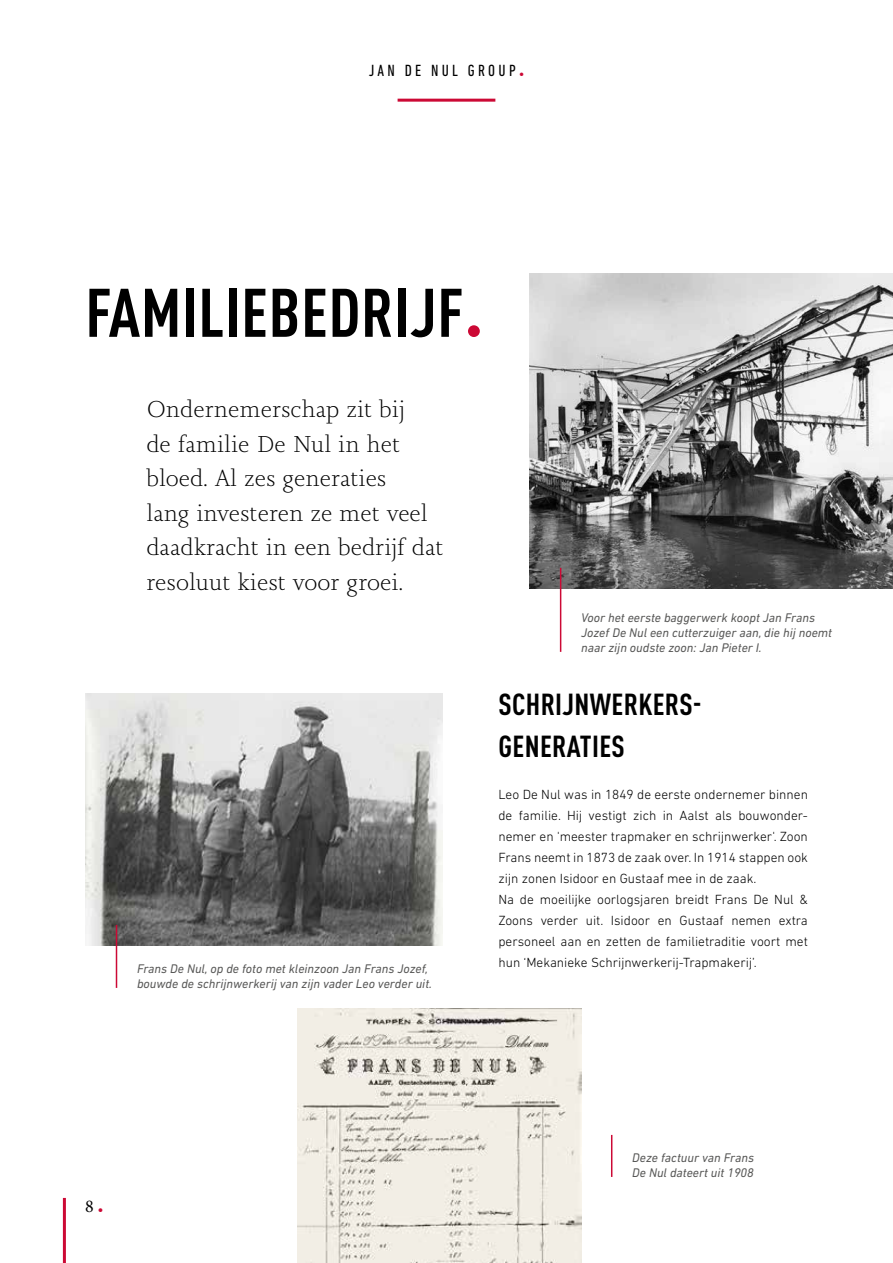
<style>
.page{position:relative;width:893px;height:1263px;background:#fff}
.page>*{position:absolute;margin:0;border:0;box-sizing:border-box;transform-origin:0 0}
.t1{font:700 condensed 67.5px "DIN Pro";letter-spacing:.01em;color:#000}
.t2{font:700 condensed 30px/42px "DIN Pro";letter-spacing:.01em;color:#000}
.t3{font:300 24px/34.5px "Joanna Nova";color:#000}
.t4{font:18px "Minion Pro";color:#000}
.t5{font:condensed 16.5px "DIN Next LT Pro";letter-spacing:.2em;color:#000}
.t6{font:300 13.5px/21px "DIN Next LT Pro";color:#000}
.t7{font:italic 12.75px/15px "DIN Next LT Pro";color:#575756}
.s1{font-family:"DIN Pro";font-weight:900;font-stretch:normal;color:#cc0935}
.s2{font-stretch:normal;color:#cc0935}
.s3{font-family:"DIN Pro";font-weight:900;color:#cc0935}
</style>
<div class="page">
<img style="left:529px;top:274px;width:364px;height:315px">
<img style="left:85px;top:694px;width:358px;height:252px">
<img style="left:297px;top:1009px;width:284px;height:254px">
<hr style="left:560px;top:568px;width:1px;height:84px;background:#cc0935">
<hr style="left:116px;top:925px;width:1px;height:63px;background:#cc0935">
<hr style="left:611px;top:1135px;width:1px;height:42px;background:#cc0935">
<hr style="left:63px;top:1198px;width:3px;height:65px;background:#cc0935">
<hr style="left:398px;top:99px;width:97px;height:3px;background:#cc0935">
<p class="t5" style="left:369px;top:61px;width:157px">JAN DE NUL GROUP<span class="s1">.</span></p>
<h1 class="t1" style="left:85px;top:262px;width:400px">FAMILIEBEDRIJF<span class="s2">.</span></h1>
<h3 class="t3" style="left:146px;top:392px;width:299px">Ondernemerschap zit bij<br>de familie De Nul in het bloed. Al zes generaties<br>lang investeren ze met veel daadkracht in een bedrijf dat resoluut kiest voor groei.</h3>
<p class="t7" style="left:137px;top:961px;width:297px">Frans De Nul, op de foto met kleinzoon Jan Frans Jozef, bouwde de schrijnwerkerij van zijn vader Leo verder uit.</p>
<p class="t7" style="left:581px;top:610px;width:252px">Voor het eerste baggerwerk koopt Jan Frans<br>Jozef De Nul een cutterzuiger aan, die hij noemt naar zijn oudste zoon: Jan Pieter I.</p>
<h2 class="t2" style="left:499px;top:681px;width:205px">SCHRIJNWERKERS-<br>GENERATIES</h2>
<p class="t6" style="left:498px;top:784px;width:311px">Leo De Nul was in 1849 de eerste ondernemer binnen de familie. Hij vestigt zich in Aalst als bouwonder&shy;nemer en 'meester trapmaker en schrijnwerker'. Zoon Frans neemt in 1873 de zaak over. In 1914 stappen ook zijn zonen Isidoor en Gustaaf mee in de zaak.<br>Na de moeilijke oorlogsjaren breidt Frans De Nul &amp; Zoons verder uit. Isidoor en Gustaaf nemen extra personeel aan en zetten de familietraditie voort met hun ‘Mekanieke Schrijnwerkerij-Trapmakerij’.</p>
<h3 class="t4" style="left:85px;top:1194px;width:20px">8 <span class="s3">.</span></h3>
<p class="t7" style="left:632px;top:1150px;width:123px">Deze factuur van Frans<br>De Nul dateert uit 1908</p>
</div>
